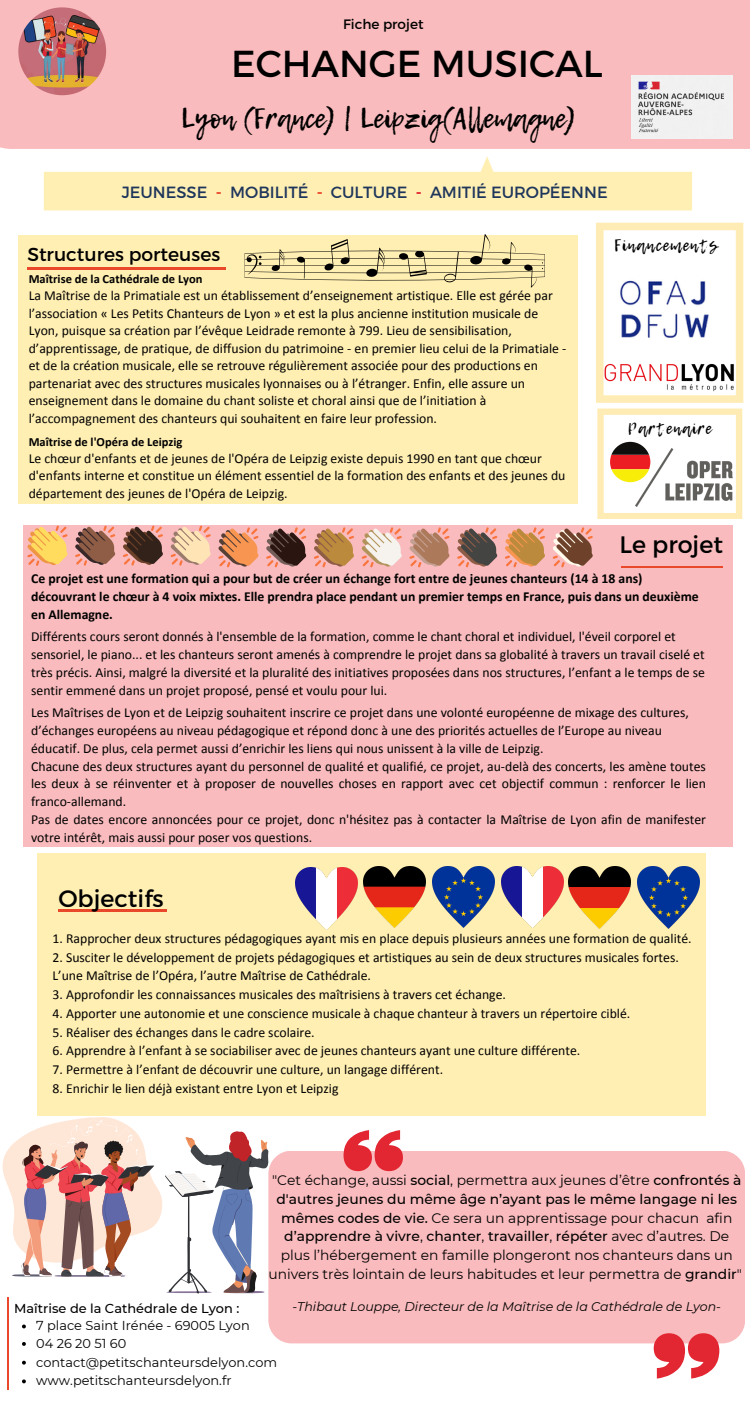
<style>
.page{position:relative;width:750px;height:1407px;background:#fff}
.page>*{position:absolute;margin:0;border:0;box-sizing:border-box;transform-origin:0 0}
.t1{font:37.5px "Montserrat";color:#000}
.t2{font:27.5px "Lemon Tuesday";color:#000}
.t3{font:23.75px "Montserrat";color:#000}
.t4{font:18.75px "Montserrat";color:#000}
.t5{font:16.38px "Lemon Tuesday";letter-spacing:.075em;color:#000}
.t6{font:16.25px "Montserrat";color:#1e365c}
.t7{font:16px "Lemon Tuesday";letter-spacing:.075em;color:#000}
.t8{font:13.88px/18.8px "Montserrat";color:#000;text-align:center}
.t9{font:13.75px/17.5px "Calibri";color:#000}
.t10{font:700 13.75px/17.8px "Calibri";color:#000}
.t11{font:13.62px "Montserrat";color:#000}
.t12{font:12.88px "Montserrat";color:#000}
.t13{font:500 12.88px "Montserrat";color:#000}
.t14{font:italic 12.62px "Montserrat";color:#000}
.t15{font:700 12.5px "Calibri";color:#000}
.s1{font-weight:700;color:#e9482b}
.s2{font-weight:700;color:#e22632}
.s3{font-weight:500}
</style>
<div class="page">
<svg style="left:44px;top:156px;width:648px;height:54px"></svg>
<div style="left:0;top:0;width:750px;height:149px;background:#f9bbbd"></div>
<img style="left:18px;top:7px;width:88px;height:88px;border-radius:50%">
<div style="left:18px;top:235px;width:560px;height:268px;background:#ffefb3"></div>
<div style="left:268px;top:1150px;width:477px;height:193px;background:#f9bbbd;border-radius:23px"></div>
<svg style="left:654px;top:1333px;width:65px;height:45px"></svg>
<svg style="left:344px;top:1130px;width:59px;height:41px"></svg>
<div style="left:23px;top:525px;width:710px;height:321px;background:#f9bbbd"></div>
<hr style="left:622px;top:565px;width:101px;height:2px;background:#e9482b">
<svg style="left:27px;top:525px;width:41px;height:41px"></svg>
<svg style="left:75px;top:525px;width:41px;height:40px"></svg>
<svg style="left:123px;top:525px;width:40px;height:40px"></svg>
<svg style="left:170px;top:525px;width:41px;height:40px"></svg>
<svg style="left:218px;top:527px;width:41px;height:40px"></svg>
<svg style="left:266px;top:527px;width:41px;height:40px"></svg>
<svg style="left:314px;top:527px;width:40px;height:40px"></svg>
<svg style="left:361px;top:527px;width:41px;height:40px"></svg>
<svg style="left:409px;top:527px;width:41px;height:40px"></svg>
<svg style="left:457px;top:527px;width:41px;height:40px"></svg>
<svg style="left:505px;top:527px;width:40px;height:40px"></svg>
<svg style="left:552px;top:527px;width:41px;height:40px"></svg>
<hr style="left:27px;top:267px;width:199px;height:3px;background:#e9482b">
<svg style="left:596px;top:223px;width:147px;height:296px"></svg>
<img style="left:619px;top:270px;width:95px;height:69px">
<img style="left:604px;top:360px;width:131px;height:31px">
<hr style="left:7px;top:1297px;width:1px;height:92px;background:#e9482b">
<svg style="left:22px;top:1379px;width:4px;height:4px"></svg>
<svg style="left:22px;top:1360px;width:4px;height:4px"></svg>
<svg style="left:22px;top:1324px;width:4px;height:4px"></svg>
<svg style="left:22px;top:1342px;width:4px;height:3px"></svg>
<svg style="left:2px;top:1117px;width:266px;height:176px"></svg>
<svg style="left:245px;top:234px;width:300px;height:53px"></svg>
<div style="left:38px;top:852px;width:668px;height:263px;background:#ffefb3"></div>
<hr style="left:58px;top:909px;width:109px;height:3px;background:#e9482b">
<img style="left:433px;top:866px;width:61px;height:62px">
<img style="left:296px;top:867px;width:61px;height:62px">
<img style="left:364px;top:866px;width:62px;height:62px">
<img style="left:638px;top:866px;width:61px;height:62px">
<img style="left:501px;top:866px;width:62px;height:62px">
<img style="left:569px;top:866px;width:62px;height:62px">
<img style="left:632px;top:75px;width:101px;height:63px">
<p class="t11" style="left:343px;top:15px;width:82px">Fiche projet</p>
<p class="t1" style="left:231px;top:40px;width:373px">ECHANGE MUSICAL</p>
<p class="t2" style="left:181px;top:98px;width:396px">Lyon (France) | Leipzig(Allemagne)</p>
<p class="t6" style="left:122px;top:182px;width:487px">JEUNESSE <span class="s1">-</span> MOBILITÉ <span class="s1">-</span> CULTURE <span class="s2">-</span> AMITIÉ EUROPÉENNE</p>
<p class="t4" style="left:27px;top:242px;width:194px">Structures porteuses</p>
<p class="t15" style="left:29px;top:274px;width:175px">Maîtrise de la Cathédrale de Lyon</p>
<p class="t9" style="left:29px;top:288px;width:539px">La Maîtrise de la Primatiale est un établissement d’enseignement artistique. Elle est gérée par l’association « Les Petits Chanteurs de Lyon » et est la plus ancienne institution musicale de Lyon, puisque sa création par l’évêque Leidrade remonte à 799. Lieu de sensibilisation, d’apprentissage, de pratique, de diffusion du patrimoine - en premier lieu celui de la Primatiale - et de la création musicale, elle se retrouve régulièrement associée pour des productions en partenariat avec des structures musicales lyonnaises ou à l’étranger. Enfin, elle assure un enseignement dans le domaine du chant soliste et choral ainsi que de l’initiation à l’accompagnement des chanteurs qui souhaitent en faire leur profession.</p>
<p class="t15" style="left:29px;top:436px;width:155px">Maîtrise de l'Opéra de Leipzig</p>
<p class="t9" style="left:29px;top:450px;width:538px">Le chœur d'enfants et de jeunes de l'Opéra de Leipzig existe depuis 1990 en tant que chœur d'enfants interne et constitue un élément essentiel de la formation des enfants et des jeunes du département des jeunes de l'Opéra de Leipzig.</p>
<p class="t5" style="left:614px;top:233px;width:105px">Financements</p>
<p class="t7" style="left:628px;top:417px;width:86px">Partenaire</p>
<p class="t3" style="left:620px;top:529px;width:105px">Le projet</p>
<p class="t10" style="left:31px;top:570px;width:669px">Ce projet est une formation qui a pour but de créer un échange fort entre de jeunes chanteurs (14 à 18 ans) découvrant le chœur à 4 voix mixtes. Elle prendra place pendant un premier temps en France, puis dans un deuxième en Allemagne.</p>
<p class="t9" style="left:31px;top:628px;width:675px">Différents cours seront donnés à l'ensemble de la formation, comme le chant choral et individuel, l'éveil corporel et sensoriel, le piano... et les chanteurs seront amenés à comprendre le projet dans sa globalité à travers un travail ciselé et très précis. Ainsi, malgré la diversité et la pluralité des initiatives proposées dans nos structures, l’enfant a le temps de se sentir emmené dans un projet proposé, pensé et voulu pour lui.</p>
<p class="t9" style="left:31px;top:704px;width:659px">Les Maîtrises de Lyon et de Leipzig souhaitent inscrire ce projet dans une volonté européenne de mixage des cultures, d’échanges européens au niveau pédagogique et répond donc à une des priorités actuelles de l’Europe au niveau éducatif. De plus, cela permet aussi d’enrichir les liens qui nous unissent à la ville de Leipzig.</p>
<p class="t9" style="left:31px;top:758px;width:676px;text-align:justify">Chacune des deux structures ayant du personnel de qualité et qualifié, ce projet, au-delà des concerts, les amène toutes les deux à se réinventer et à proposer de nouvelles choses en rapport avec cet objectif commun : renforcer le lien franco-allemand.</p>
<p class="t9" style="left:31px;top:811px;width:676px">Pas de dates encore annoncées pour ce projet, donc n'hésitez pas à contacter la Maîtrise de Lyon afin de manifester votre intérêt, mais aussi pour poser vos questions.</p>
<p class="t3" style="left:58px;top:883px;width:107px">Objectifs</p>
<p class="t9" style="left:53px;top:930px;width:641px">1. Rapprocher deux structures pédagogiques ayant mis en place depuis plusieurs années une formation de qualité.</p>
<p class="t9" style="left:53px;top:948px;width:628px;line-height:18.8px">2. Susciter le développement de projets pédagogiques et artistiques au sein de deux structures musicales fortes.<br>L’une Maîtrise de l’Opéra, l’autre Maîtrise de Cathédrale.</p>
<p class="t9" style="left:53px;top:986px;width:455px">3. Approfondir les connaissances musicales des maîtrisiens à travers cet échange.</p>
<p class="t9" style="left:53px;top:1005px;width:579px">4. Apporter une autonomie et une conscience musicale à chaque chanteur à travers un répertoire ciblé.</p>
<p class="t9" style="left:53px;top:1024px;width:264px">5. Réaliser des échanges dans le cadre scolaire.</p>
<p class="t9" style="left:53px;top:1043px;width:529px">6. Apprendre à l’enfant à se sociabiliser avec de jeunes chanteurs ayant une culture différente.</p>
<p class="t9" style="left:53px;top:1061px;width:392px">7. Permettre à l’enfant de découvrir une culture, un langage différent.</p>
<p class="t9" style="left:53px;top:1080px;width:288px">8. Enrichir le lien déjà existant entre Lyon et Leipzig</p>
<p class="t13" style="left:14px;top:1300px;width:227px">Maîtrise de la Cathédrale de Lyon :</p>
<p class="t12" style="left:36px;top:1317px;width:215px">7 place Saint Irénée - 69005 Lyon</p>
<p class="t12" style="left:36px;top:1335px;width:92px">04 26 20 51 60</p>
<p class="t8" style="left:268px;top:1170px;width:475px">"Cet échange, aussi <span class="s3">social</span>, permettra aux jeunes d’être <span class="s3">confrontés à d'autres jeunes du même âge n’ayant pas le même langage ni les mêmes codes de vie.</span> Ce sera un apprentissage pour chacun afin <span class="s3">d’apprendre à vivre</span>, <span class="s3">chanter</span>, <span class="s3">travailler</span>, <span class="s3">répéter</span> avec d’autres. De plus l’hébergement en famille plongeront nos chanteurs dans un univers très lointain de leurs habitudes et leur permettra de <span class="s3">grandir</span>"</p>
<p class="t14" style="left:292px;top:1298px;width:430px">-Thibaut Louppe, Directeur de la Maîtrise de la Cathédrale de Lyon-</p>
<p class="t12" style="left:36px;top:1353px;width:242px">contact@petitschanteursdelyon.com</p>
<p class="t12" style="left:36px;top:1372px;width:197px">www.petitschanteursdelyon.fr</p>
</div>
